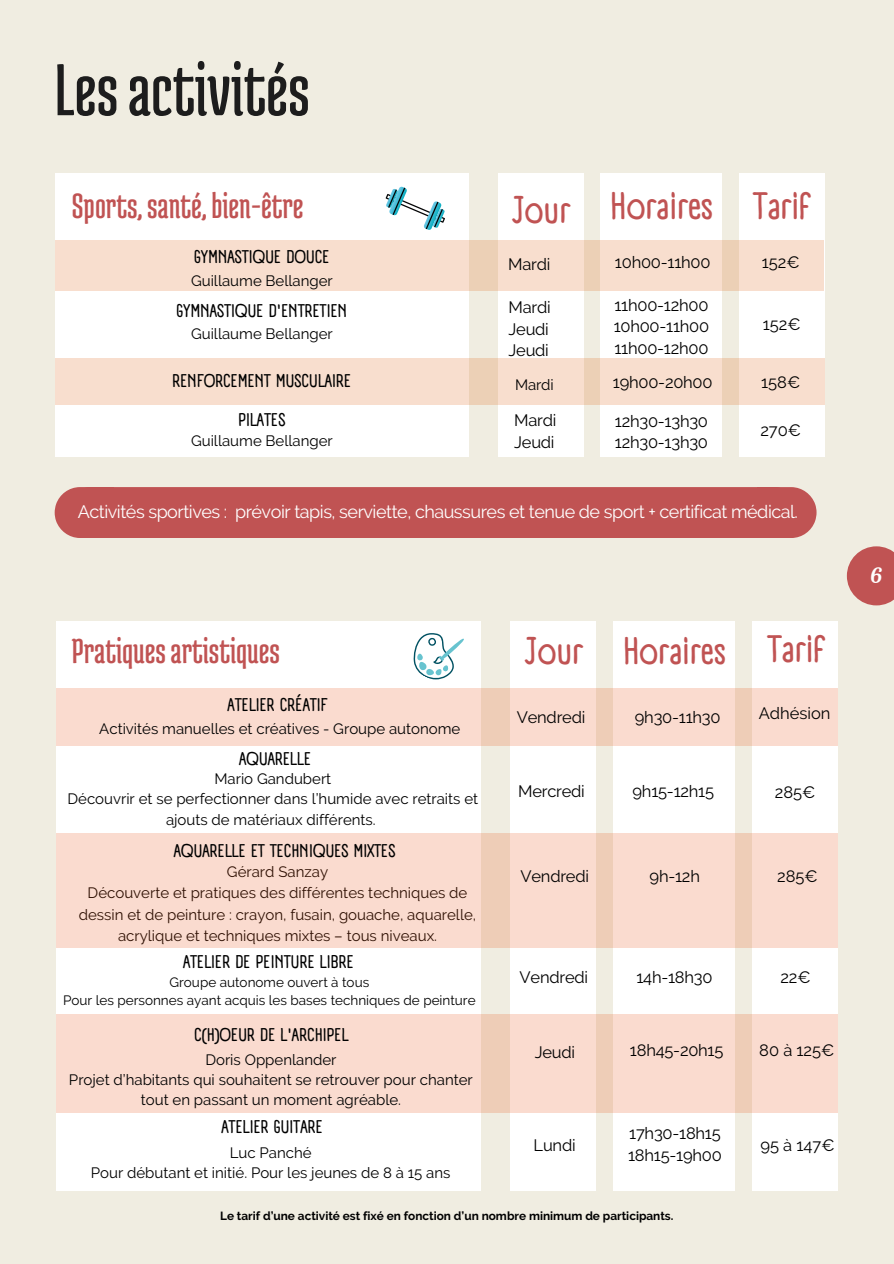
<style>
.page{position:relative;width:894px;height:1264px;background:#fff}
.page>*{position:absolute;margin:0;border:0;box-sizing:border-box;transform-origin:0 0}
.t1{font:78px "Medula One";color:#1d1d1d}
.t2{font:37.5px "Medula One";color:#c05353}
.t3{font:700 37.5px "A Day Without Sun Text";color:#c05353}
.t4{font:21px "Magnolia Script";color:#fff}
.t5{font:700 18px "A Day Without Sun Text";color:#000}
.t6{font:18px "Raleway";letter-spacing:-.025em;color:#fff}
.t7{font:16.5px/21.3px "Raleway";letter-spacing:-.015em;color:#000}
.t8{font:15px/21px "Raleway";color:#000;text-align:center}
.t9{font:13.5px "Raleway";color:#000}
.t10{font:700 11.85px "Raleway";color:#000}
</style>
<div class="page">
<div style="left:0;top:0;width:893px;height:1263px;background:#f0ede1"></div>
<div style="left:739px;top:174px;width:85px;height:283px;background:#fff"></div>
<div style="left:55px;top:174px;width:413px;height:283px;background:#fff"></div>
<div style="left:498px;top:174px;width:85px;height:283px;background:#fff"></div>
<svg style="left:385px;top:186px;width:60px;height:44px"></svg>
<svg style="left:778px;top:487px;width:38px;height:51px;background:#c76b69"></svg>
<div style="left:79px;top:487px;width:706px;height:51px;background:#c05353;border-radius:10px"></div>
<svg style="left:55px;top:487px;width:31px;height:51px"></svg>
<div style="left:600px;top:174px;width:122px;height:283px;background:#fff"></div>
<svg style="left:55px;top:241px;width:769px;height:50px;background:#f7dccc"></svg>
<svg style="left:55px;top:358px;width:769px;height:47px;background:#f7dccc"></svg>
<div style="left:752px;top:621px;width:85px;height:569px;background:#fff"></div>
<div style="left:56px;top:621px;width:424px;height:569px;background:#fff"></div>
<div style="left:510px;top:621px;width:85px;height:569px;background:#fff"></div>
<div style="left:613px;top:621px;width:122px;height:569px;background:#fff"></div>
<svg style="left:56px;top:688px;width:781px;height:57px;background:#f8d9cc"></svg>
<svg style="left:56px;top:1014px;width:781px;height:98px;background:#f9d9cd"></svg>
<svg style="left:413px;top:633px;width:51px;height:47px"></svg>
<svg style="left:56px;top:833px;width:781px;height:114px;background:#f8d9cc"></svg>
<svg style="left:846px;top:546px;width:47px;height:59px"></svg>
<h5 class="t1" style="left:55px;top:49px;width:256px">Lesactivités</h5>
<h4 class="t2" style="left:72px;top:186px;width:233px">Sports,santé,bien-être</h4>
<h4 class="t5" style="left:194px;top:246px;width:137px">GYMNASTIQUE DOUCE</h4>
<h2 class="t8" style="left:191px;top:270px;width:143px">Guillaume Bellanger</h2>
<h5 class="t8" style="left:191px;top:323px;width:143px">Guillaume Bellanger</h5>
<h6 class="t5" style="left:176px;top:299px;width:172px">GYMNASTIQUE D'ENTRETIEN</h6>
<h3 class="t3" style="left:511px;top:187px;width:61px">Jour</h3>
<p class="t3" style="left:609px;top:183px;width:105px">Horaires</p>
<h4 class="t3" style="left:753px;top:183px;width:58px">Tarif</h4>
<h6 class="t7" style="left:508px;top:254px;width:44px">Mardi</h6>
<h2 class="t7" style="left:508px;top:296px;width:44px;text-align:justify">Mardi Jeudi Jeudi</h2>
<h5 class="t7" style="left:614px;top:251px;width:97px">10h00-11h00</h5>
<h2 class="t7" style="left:613px;top:294px;width:97px;text-align:justify">11h00-12h00<br>10h00-11h00<br>11h00-12h00</h2>
<h5 class="t7" style="left:761px;top:252px;width:39px">152€</h5>
<h5 class="t7" style="left:762px;top:313px;width:39px">152€</h5>
<h6 class="t5" style="left:172px;top:370px;width:180px">RENFORCEMENT MUSCULAIRE</h6>
<h5 class="t8" style="left:515px;top:374px;width:40px">Mardi</h5>
<h5 class="t7" style="left:612px;top:372px;width:101px">19h00-20h00</h5>
<h5 class="t7" style="left:761px;top:371px;width:41px">158€</h5>
<h6 class="t5" style="left:238px;top:409px;width:49px">PILATES</h6>
<h5 class="t7" style="left:514px;top:410px;width:44px">Mardi<br>Jeudi</h5>
<h5 class="t7" style="left:614px;top:410px;width:95px">12h30-13h30<br>12h30-13h30</h5>
<h5 class="t7" style="left:760px;top:419px;width:42px">270€</h5>
<h5 class="t8" style="left:191px;top:430px;width:143px">Guillaume Bellanger</h5>
<h4 class="t6" style="left:78px;top:501px;width:721px">Activités sportives : prévoir tapis, serviette, chaussures et tenue de sport + certificat médical.</h4>
<h5 class="t2" style="left:72px;top:631px;width:209px">Pratiquesartistiques</h5>
<h4 class="t5" style="left:227px;top:693px;width:101px">ATELIER CRÉATIF</h4>
<h4 class="t8" style="left:99px;top:717px;width:362px">Activités manuelles et créatives - Groupe autonome</h4>
<h6 class="t5" style="left:239px;top:747px;width:74px">AQUARELLE</h6>
<h6 class="t8" style="left:67px;top:768px;width:412px;line-height:20.2px">Mario Gandubert<br>Découvrir et se perfectionner dans l’humide avec retraits et ajouts de matériaux différents.</h6>
<h2 class="t5" style="left:174px;top:839px;width:223px">AQUARELLE ET TECHNIQUES MIXTES</h2>
<h1 class="t8" style="left:79px;top:861px;width:399px">Gérard Sanzay<br>Découverte et pratiques des différentes techniques de dessin et de peinture : crayon, fusain, gouache, aquarelle, acrylique et techniques mixtes – tous niveaux.</h1>
<h4 class="t5" style="left:183px;top:951px;width:172px">ATELIER DE PEINTURE LIBRE</h4>
<h5 class="t9" style="left:169px;top:974px;width:201px">Groupe autonome ouvert à tous</h5>
<h5 class="t9" style="left:63px;top:992px;width:414px">Pour les personnes ayant acquis les bases techniques de peinture</h5>
<h4 class="t5" style="left:194px;top:1024px;width:155px">C(H)OEUR DE L'ARCHIPEL</h4>
<h5 class="t8" style="left:69px;top:1049px;width:405px;line-height:20.1px">Doris Oppenlander<br>Projet d’habitants qui souhaitent se retrouver pour chanter tout en passant un moment agréable.</h5>
<h5 class="t5" style="left:221px;top:1116px;width:103px">ATELIER GUITARE</h5>
<h5 class="t8" style="left:91px;top:1142px;width:361px;line-height:20.2px">Luc Panché<br>Pour débutant et initié. Pour les jeunes de 8 à 15 ans</h5>
<p class="t3" style="left:524px;top:628px;width:61px">Jour</p>
<p class="t3" style="left:622px;top:628px;width:105px">Horaires</p>
<h3 class="t3" style="left:767px;top:626px;width:58px">Tarif</h3>
<p class="t7" style="left:516px;top:706px;width:70px">Vendredi</p>
<p class="t7" style="left:634px;top:706px;width:87px">9h30-11h30</p>
<h4 class="t7" style="left:758px;top:702px;width:73px">Adhésion</h4>
<h5 class="t7" style="left:518px;top:780px;width:68px">Mercredi</h5>
<h5 class="t7" style="left:632px;top:780px;width:83px">9h15-12h15</h5>
<h5 class="t7" style="left:774px;top:781px;width:42px">285€</h5>
<h5 class="t7" style="left:520px;top:865px;width:70px">Vendredi</h5>
<h2 class="t7" style="left:649px;top:865px;width:52px">9h-12h</h2>
<h2 class="t7" style="left:777px;top:865px;width:42px">285€</h2>
<h5 class="t7" style="left:519px;top:966px;width:70px">Vendredi</h5>
<h5 class="t7" style="left:636px;top:966px;width:78px">14h-18h30</h5>
<h6 class="t7" style="left:780px;top:966px;width:32px">22€</h6>
<h5 class="t7" style="left:534px;top:1041px;width:42px">Jeudi</h5>
<h4 class="t7" style="left:629px;top:1039px;width:95px">18h45-20h15</h4>
<h5 class="t7" style="left:759px;top:1039px;width:77px">80 à 125€</h5>
<h6 class="t7" style="left:533px;top:1134px;width:43px">Lundi</h6>
<h5 class="t7" style="left:628px;top:1122px;width:95px">17h30-18h15<br>18h15-19h00</h5>
<h5 class="t7" style="left:760px;top:1133px;width:76px">95 à 147€</h5>
<h5 class="t10" style="left:220px;top:1208px;width:455px">Le tarif d’une activité est fixé en fonction d’un nombre minimum de participants.</h5>
<h5 class="t4" style="left:869px;top:560px;width:14px">6</h5>
</div>
